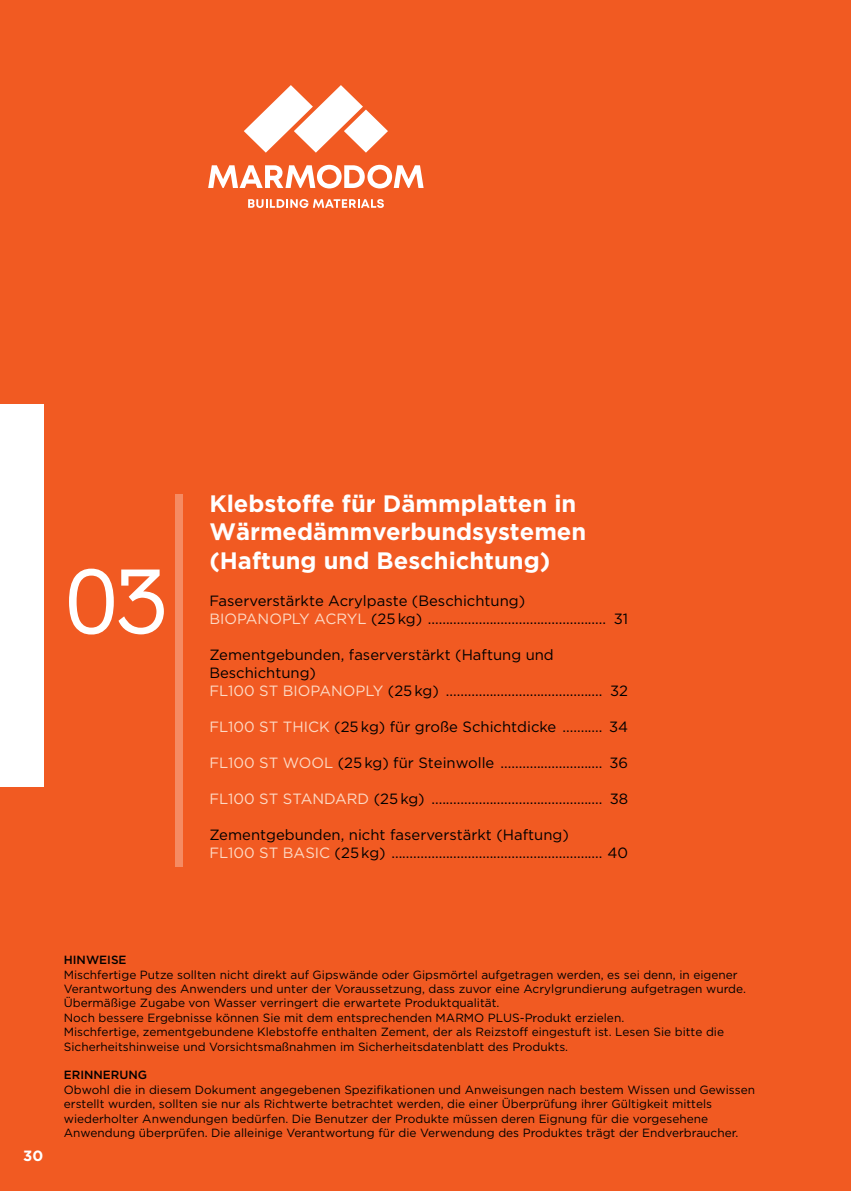
<style>
.page{position:relative;width:851px;height:1191px;background:#fff}
.page>*{position:absolute;margin:0;border:0;box-sizing:border-box;transform-origin:0 0}
.t1{font:91.5px "Numbers Deuce";color:#fff}
.t2{font:700 23.7px/28.8px "Gotham Greek";color:#fff}
.t3{font:14.85px/18px "Gotham Greek";color:#000}
.t4{font:700 14.85px "Gotham Greek";color:#fff}
.t5{font:11.85px/14.4px "Gotham Greek";color:#000}
.t6{font:500 11.85px "Gotham Greek";color:#000}
.s1{color:#fddac5}
</style>
<div class="page">
<div style="left:0;top:0;width:850px;height:1191px;background:#f15a22"></div>
<div style="left:0;top:404px;width:43px;height:383px;background:#fff"></div>
<div style="left:175px;top:494px;width:8px;height:373px;background:#f58b63"></div>
<svg style="left:248px;top:199px;width:136px;height:9px"></svg>
<svg style="left:208px;top:165px;width:215px;height:23px"></svg>
<svg style="left:244px;top:85px;width:144px;height:68px"></svg>
<h1 class="t1" style="left:64px;top:557px;width:106px">03</h1>
<h2 class="t2" style="left:209px;top:488px;width:378px">Klebstoffe für Dämmplatten in<br>Wärmedämmverbundsystemen (Haftung und Beschichtung)</h2>
<p class="t3" style="left:209px;top:591px;width:420px">Faserverstärkte Acrylpaste (Beschichtung)<br><span class="s1">BIOPANOPLY ACRYL</span> (25 kg) ................................................. 31</p>
<p class="t3" style="left:209px;top:645px;width:420px">Zementgebunden, faserverstärkt (Haftung und<br>Beschichtung)<br><span class="s1">FL100 ST ΒΙOPANOPLY</span> (25 kg) ........................................... 32</p>
<p class="t3" style="left:209px;top:717px;width:420px"><span class="s1">FL100 ST THICK</span> (25 kg) für große Schichtdicke ........... 34</p>
<p class="t3" style="left:209px;top:753px;width:420px"><span class="s1">FL100 ST WOOL</span> (25 kg) für Steinwolle ............................ 36</p>
<p class="t3" style="left:209px;top:789px;width:420px"><span class="s1">FL100 ST STANDARD</span> (25 kg) ............................................... 38</p>
<p class="t3" style="left:209px;top:825px;width:420px">Zementgebunden, nicht faserverstärkt (Haftung)<br><span class="s1">FL100 ST BASIC</span> (25 kg) .......................................................... 40</p>
<p class="t4" style="left:23px;top:1147px;width:22px">30</p>
<p class="t6" style="left:64px;top:953px;width:64px">HINWEISE</p>
<p class="t5" style="left:64px;top:967px;width:683px">Mischfertige Putze sollten nicht direkt auf Gipswände oder Gipsmörtel aufgetragen werden, es sei denn, in eigener Verantwortung des Anwenders und unter der Voraussetzung, dass zuvor eine Acrylgrundierung aufgetragen wurde.<br>Übermäßige Zugabe von Wasser verringert die erwartete Produktqualität.<br>Noch bessere Ergebnisse können Sie mit dem entsprechenden MARMO PLUS-Produkt erzielen.<br>Mischfertige, zementgebundene Klebstoffe enthalten Zement, der als Reizstoff eingestuft ist. Lesen Sie bitte die Sicherheitshinweise und Vorsichtsmaßnahmen im Sicherheitsdatenblatt des Produkts.</p>
<p class="t6" style="left:64px;top:1068px;width:85px">ERINNERUNG</p>
<p class="t5" style="left:64px;top:1082px;width:692px">Obwohl die in diesem Dokument angegebenen Spezifikationen und Anweisungen nach bestem Wissen und Gewissen erstellt wurden, sollten sie nur als Richtwerte betrachtet werden, die einer Überprüfung ihrer Gültigkeit mittels wiederholter Anwendungen bedürfen. Die Benutzer der Produkte müssen deren Eignung für die vorgesehene Anwendung überprüfen. Die alleinige Verantwortung für die Verwendung des Produktes trägt der Endverbraucher.</p>
</div>
